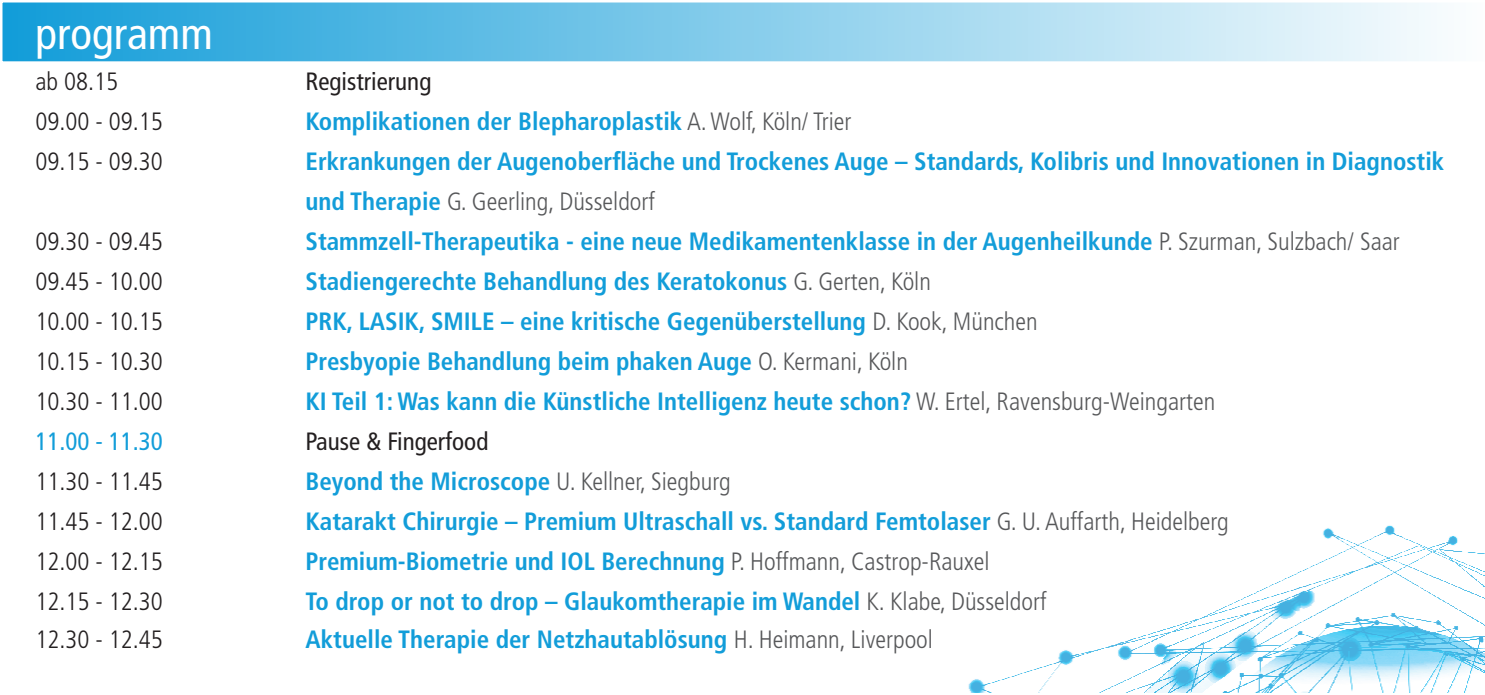
<style>
.page{position:relative;width:1485px;height:695px;background:#fff}
.page>*{position:absolute;margin:0;border:0;box-sizing:border-box;transform-origin:0 0}
.t1{font:condensed 45px "Frutiger LT Std";color:#fff}
.t2{font:700 condensed 25px/40px "Frutiger LT Std";color:#129dd9}
.t3{font:300 condensed 25px "Frutiger LT Std";color:#231f20}
.t4{font:condensed 25px "Frutiger LT Std";color:#231f20}
.t5{font:condensed 25px "Frutiger LT Std";color:#129dd9}
.s1{font-weight:300;color:#57585a}
</style>
<div class="page">
<svg style="left:2px;top:2px;width:1435px;height:60px;background:#85cceb"></svg>
<img style="left:968px;top:525px;width:517px;height:167px">
<p class="t1" style="left:35px;top:7px;width:179px">programm</p>
<p class="t3" style="left:35px;top:67px;width:84px">ab 08.15</p>
<p class="t4" style="left:305px;top:66px;width:127px">Registrierung</p>
<p class="t3" style="left:35px;top:107px;width:129px">09.00 - 09.15</p>
<p class="t2" style="left:305px;top:101px;width:547px">Komplikationen der Blepharoplastik <span class="s1">A. Wolf, Köln/ Trier</span></p>
<p class="t3" style="left:35px;top:147px;width:129px">09.15 - 09.30</p>
<p class="t2" style="left:305px;top:141px;width:1140px">Erkrankungen der Augenoberfläche und Trockenes Auge – Standards, Kolibris und Innovationen in Diagnostik und Therapie <span class="s1">G. Geerling, Düsseldorf</span></p>
<p class="t3" style="left:35px;top:227px;width:129px">09.30 - 09.45</p>
<p class="t2" style="left:305px;top:221px;width:1096px">Stammzell-Therapeutika - eine neue Medikamentenklasse in der Augenheilkunde <span class="s1">P. Szurman, Sulzbach/ Saar</span></p>
<p class="t3" style="left:35px;top:267px;width:129px">09.45 - 10.00</p>
<p class="t2" style="left:305px;top:261px;width:627px">Stadiengerechte Behandlung des Keratokonus <span class="s1">G. Gerten, Köln</span></p>
<p class="t3" style="left:35px;top:307px;width:129px">10.00 - 10.15</p>
<p class="t2" style="left:305px;top:301px;width:733px">PRK, LASIK, SMILE – eine kritische Gegenüberstellung <span class="s1">D. Kook, München</span></p>
<p class="t3" style="left:35px;top:347px;width:129px">10.15 - 10.30</p>
<p class="t2" style="left:305px;top:341px;width:604px">Presbyopie Behandlung beim phaken Auge <span class="s1">O. Kermani, Köln</span></p>
<p class="t3" style="left:35px;top:387px;width:129px">10.30 - 11.00</p>
<p class="t2" style="left:305px;top:381px;width:911px">KI Teil 1: Was kann die Künstliche Intelligenz heute schon? <span class="s1">W. Ertel, Ravensburg-Weingarten</span></p>
<p class="t5" style="left:35px;top:426px;width:129px">11.00 - 11.30</p>
<p class="t4" style="left:305px;top:426px;width:184px">Pause &amp; Fingerfood</p>
<p class="t3" style="left:35px;top:467px;width:129px">11.30 - 11.45</p>
<p class="t2" style="left:305px;top:461px;width:427px">Beyond the Microscope <span class="s1">U. Kellner, Siegburg</span></p>
<p class="t3" style="left:35px;top:507px;width:129px">11.45 - 12.00</p>
<p class="t2" style="left:305px;top:501px;width:925px">Katarakt Chirurgie – Premium Ultraschall vs. Standard Femtolaser <span class="s1">G. U. Auffarth, Heidelberg</span></p>
<p class="t3" style="left:35px;top:547px;width:129px">12.00 - 12.15</p>
<p class="t2" style="left:305px;top:541px;width:686px">Premium-Biometrie und IOL Berechnung <span class="s1">P. Hoffmann, Castrop-Rauxel</span></p>
<p class="t3" style="left:35px;top:587px;width:129px">12.15 - 12.30</p>
<p class="t2" style="left:305px;top:581px;width:742px">To drop or not to drop – Glaukomtherapie im Wandel <span class="s1">K. Klabe, Düsseldorf</span></p>
<p class="t3" style="left:35px;top:624px;width:129px">12.30 - 12.45</p>
<p class="t2" style="left:305px;top:618px;width:629px">Aktuelle Therapie der Netzhautablösung <span class="s1">H. Heimann, Liverpool</span></p>
</div>
